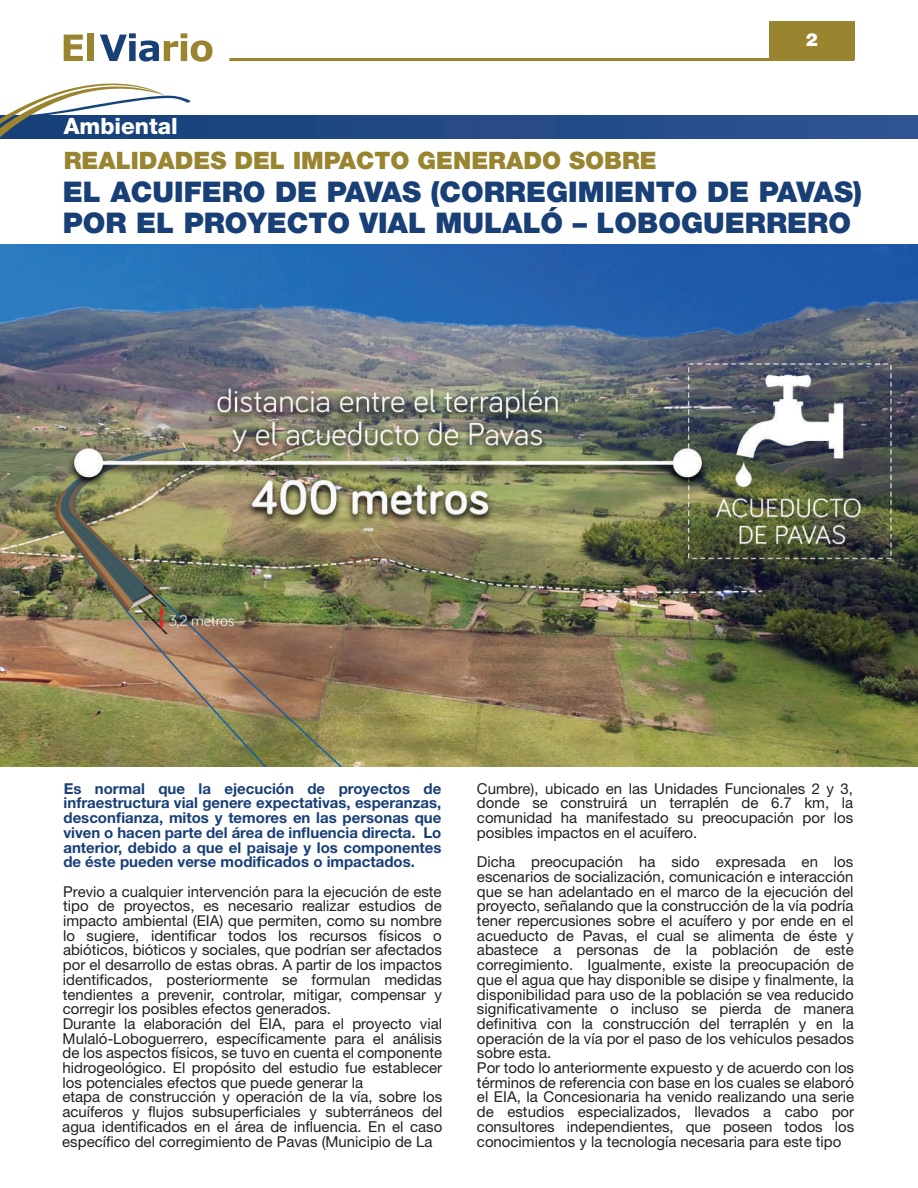
<style>
.page{position:relative;width:918px;height:1188px;background:#fff}
.page>*{position:absolute;margin:0;border:0;box-sizing:border-box;transform-origin:0 0}
.t1{font:900 28.5px/31.5px "Helvetica Neue";color:#183f76}
.t2{font:900 24px "Helvetica Neue";color:#998430}
.t3{font:800 22.5px "Helvetica Neue";color:#fff}
.t4{font:900 18px "Helvetica Neue";color:#fff}
.t5{font:15px/14.7px "Helvetica Neue";color:#231f20}
.t6{font:700 15px/14.7px "Helvetica Neue";color:#183f76;text-align:justify}
</style>
<div class="page">
<svg style="left:213px;top:115px;width:705px;height:23px;background:#254b87"></svg>
<div style="left:769px;top:21px;width:85px;height:38px;background:#998430"></div>
<svg style="left:0;top:33px;width:213px;height:106px"></svg>
<hr style="left:229px;top:58px;width:625px;height:3px;background:#998430">
<img style="left:0;top:245px;width:918px;height:521px">
<h3 class="t3" style="left:64px;top:113px;width:116px">Ambiental</h3>
<h2 class="t2" style="left:64px;top:147px;width:595px">REALIDADES DEL IMPACTO GENERADO SOBRE</h2>
<p class="t4" style="left:806px;top:29px;width:14px">2</p>
<h1 class="t1" style="left:63px;top:176px;width:801px">EL ACUIFERO DE PAVAS (CORREGIMIENTO DE PAVAS)<br>POR EL PROYECTO VIAL MULALÓ – LOBOGUERRERO</h1>
<p class="t6" style="left:63px;top:781px;width:380px">Es normal que la ejecución de proyectos de infraestructura vial genere expectativas, esperanzas, desconfianza, mitos y temores en las personas que viven o hacen parte del área de influencia directa. Lo anterior, debido a que el paisaje y los componentes de éste pueden verse modificados o impactados.</p>
<p class="t5" style="left:62px;top:884px;width:382px">Previo a cualquier intervención para la ejecución de este tipo de proyectos, es necesario realizar estudios de impacto ambiental (EIA) que permiten, como su nombre lo sugiere, identificar todos los recursos físicos o abióticos, bióticos y sociales, que podrían ser afectados por el desarrollo de estas obras. A partir de los impactos identificados, posteriormente se formulan medidas tendientes a prevenir, controlar, mitigar, compensar y corregir los posibles efectos generados.<br>Durante la elaboración del EIA, para el proyecto vial Mulaló-Loboguerrero, específicamente para el análisis de los aspectos físicos, se tuvo en cuenta el componente hidrogeológico. El propósito del estudio fue establecer los potenciales efectos que puede generar la<br>etapa de construcción y operación de la vía, sobre los acuíferos y flujos subsuperficiales y subterráneos del agua identificados en el área de influencia. En el caso específico del corregimiento de Pavas (Municipio de La</p>
<p class="t5" style="left:477px;top:781px;width:378px;text-align:justify">Cumbre), ubicado en las Unidades Funcionales 2 y 3, donde se construirá un terraplén de 6.7 km, la comunidad ha manifestado su preocupación por los posibles impactos en el acuífero.</p>
<p class="t5" style="left:477px;top:854px;width:379px">Dicha preocupación ha sido expresada en los escenarios de socialización, comunicación e interacción que se han adelantado en el marco de la ejecución del proyecto, señalando que la construcción de la vía podría tener repercusiones sobre el acuífero y por ende en el acueducto de Pavas, el cual se alimenta de éste y abastece a personas de la población de este corregimiento. Igualmente, existe la preocupación de que el agua que hay disponible se disipe y finalmente, la disponibilidad para uso de la población se vea reducido significativamente o incluso se pierda de manera definitiva con la construcción del terraplén y en la operación de la vía por el paso de los vehículos pesados sobre esta.<br>Por todo lo anteriormente expuesto y de acuerdo con los términos de referencia con base en los cuales se elaboró el EIA, la Concesionaria ha venido realizando una serie de estudios especializados, llevados a cabo por consultores independientes, que poseen todos los conocimientos y la tecnología necesaria para este tipo</p>
</div>
